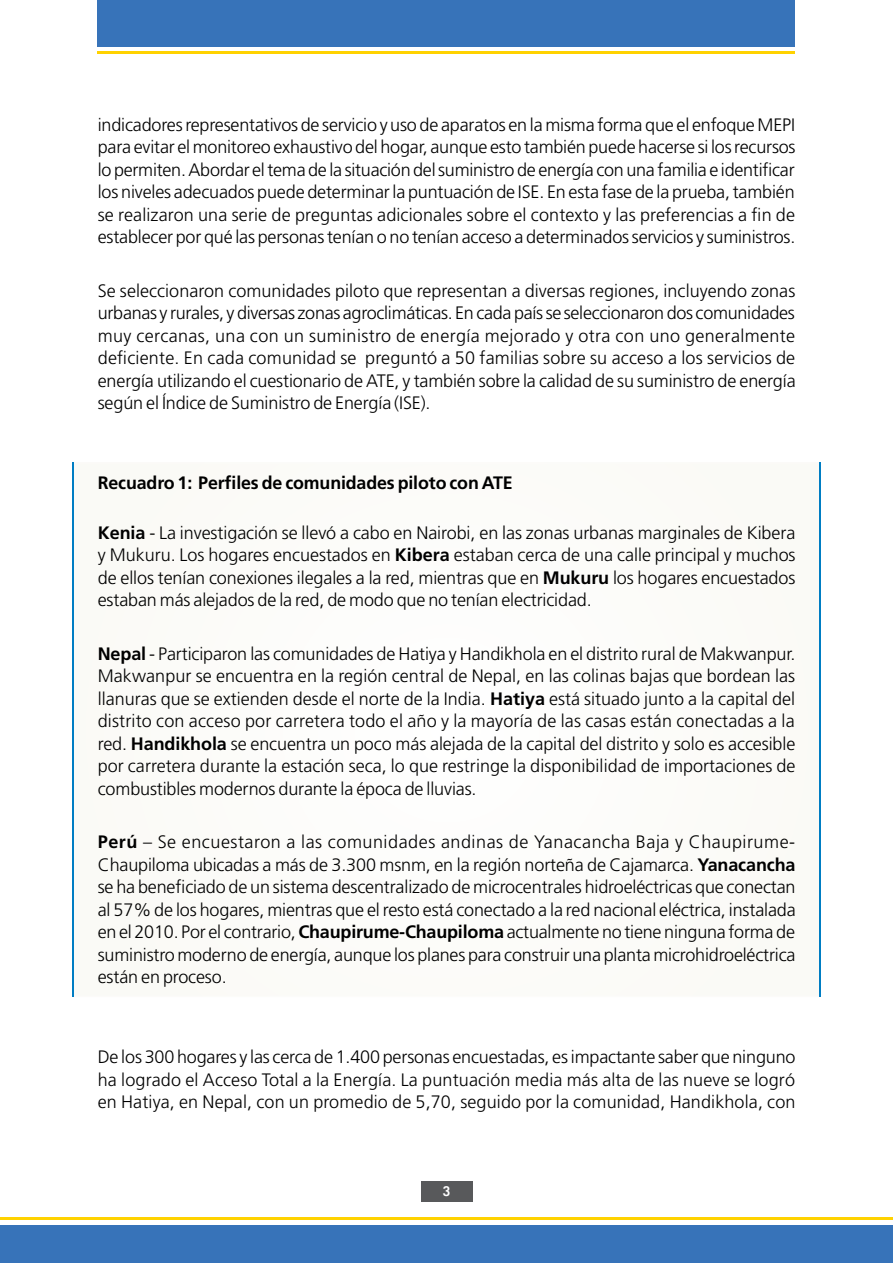
<style>
.page{position:relative;width:893px;height:1263px;background:#fff}
.page>*{position:absolute;margin:0;border:0;box-sizing:border-box;transform-origin:0 0}
.t1{font:300 18px/22.5px "Frutiger";letter-spacing:-.01em;color:#000;text-align:justify}
.t2{font:700 18px "Frutiger";letter-spacing:-.01em;color:#000}
.t3{font:700 13.5px "Trade Gothic";color:#fff}
.s1{font-weight:700}
</style>
<div class="page">
<div style="left:421px;top:1181px;width:51px;height:20px;background:#58595b"></div>
<div style="left:0;top:1225px;width:893px;height:38px;background:#3773b9"></div>
<div style="left:98px;top:0;width:697px;height:47px;background:#3773b9"></div>
<hr style="left:0;top:1216px;width:893px;height:3px;background:#ffd200">
<hr style="left:98px;top:51px;width:697px;height:3px;background:#ffd200">
<div style="left:73px;top:463px;width:747px;height:533px;background:#fcfbf8"></div>
<hr style="left:72px;top:462px;width:2px;height:535px;background:#007dc3">
<hr style="left:819px;top:462px;width:2px;height:535px;background:#007dc3">
<p class="t1" style="left:98px;top:113px;width:699px">indicadores representativos de servicio y uso de aparatos en la misma forma que el enfoque MEPI para evitar el monitoreo exhaustivo del hogar, aunque esto también puede hacerse si los recursos lo permiten. Abordar el tema de la situación del suministro de energía con una familia e identificar los niveles adecuados puede determinar la puntuación de ISE. En esta fase de la prueba, también se realizaron una serie de preguntas adicionales sobre el contexto y las preferencias a fin de establecer por qué las personas tenían o no tenían acceso a determinados servicios y suministros.</p>
<p class="t1" style="left:98px;top:279px;width:699px">Se seleccionaron comunidades piloto que representan a diversas regiones, incluyendo zonas urbanas y rurales, y diversas zonas agroclimáticas. En cada país se seleccionaron dos comunidades muy cercanas, una con un suministro de energía mejorado y otra con uno generalmente deficiente. En cada comunidad se preguntó a 50 familias sobre su acceso a los servicios de energía utilizando el cuestionario de ATE, y también sobre la calidad de su suministro de energía según el Índice de Suministro de Energía (ISE).</p>
<p class="t2" style="left:98px;top:472px;width:416px">Recuadro 1: Perfiles de comunidades piloto con ATE</p>
<p class="t1" style="left:98px;top:521px;width:699px"><span class="s1">Kenia</span> - La investigación se llevó a cabo en Nairobi, en las zonas urbanas marginales de Kibera y Mukuru. Los hogares encuestados en <span class="s1">Kibera</span> estaban cerca de una calle principal y muchos de ellos tenían conexiones ilegales a la red, mientras que en <span class="s1">Mukuru</span> los hogares encuestados estaban más alejados de la red, de modo que no tenían electricidad.</p>
<p class="t1" style="left:98px;top:642px;width:699px"><span class="s1">Nepal</span> - Participaron las comunidades de Hatiya y Handikhola en el distrito rural de Makwanpur.<br>Makwanpur se encuentra en la región central de Nepal, en las colinas bajas que bordean las llanuras que se extienden desde el norte de la India. <span class="s1">Hatiya</span> está situado junto a la capital del distrito con acceso por carretera todo el año y la mayoría de las casas están conectadas a la red. <span class="s1">Handikhola</span> se encuentra un poco más alejada de la capital del distrito y solo es accesible por carretera durante la estación seca, lo que restringe la disponibilidad de importaciones de combustibles modernos durante la época de lluvias.</p>
<p class="t1" style="left:98px;top:831px;width:699px"><span class="s1">Perú</span> – Se encuestaron a las comunidades andinas de Yanacancha Baja y Chaupirume-Chaupiloma ubicadas a más de 3.300 msnm, en la región norteña de Cajamarca. <span class="s1">Yanacancha </span>se ha beneficiado de un sistema descentralizado de microcentrales hidroeléctricas que conectan al 57% de los hogares, mientras que el resto está conectado a la red nacional eléctrica, instalada en el 2010. Por el contrario, <span class="s1">Chaupirume-Chaupiloma</span> actualmente no tiene ninguna forma de suministro moderno de energía, aunque los planes para construir una planta microhidroeléctrica están en proceso.</p>
<p class="t1" style="left:98px;top:1046px;width:699px">De los 300 hogares y las cerca de 1.400 personas encuestadas, es impactante saber que ninguno ha logrado el Acceso Total a la Energía. La puntuación media más alta de las nueve se logró en Hatiya, en Nepal, con un promedio de 5,70, seguido por la comunidad, Handikhola, con</p>
<p class="t3" style="left:443px;top:1183px;width:9px">3</p>
</div>
